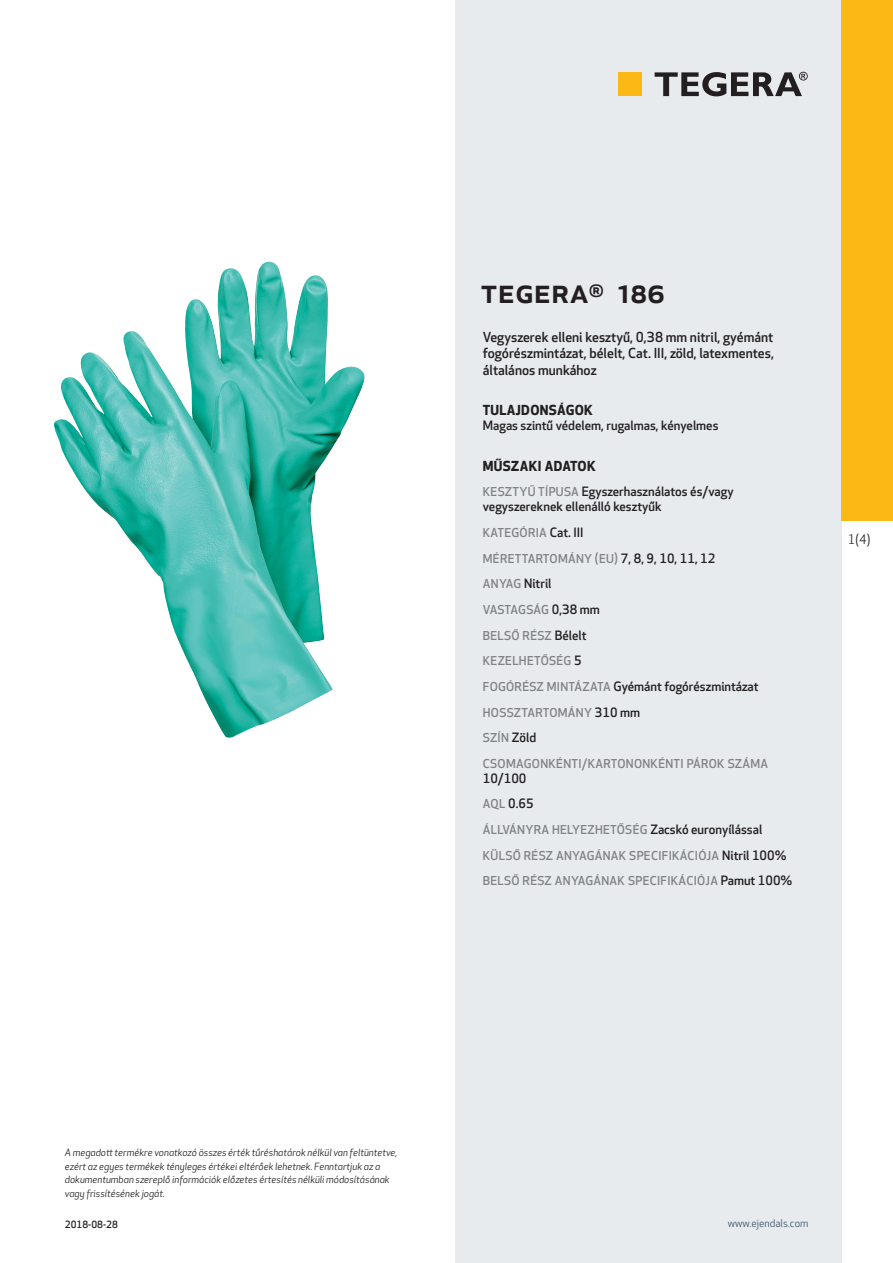
<style>
.page{position:relative;width:893px;height:1263px;background:#fff}
.page>*{position:absolute;margin:0;border:0;box-sizing:border-box;transform-origin:0 0}
.prodname{font:500 34.5px "Apex New";color:#231f20}
.Funktion_body{font:500 13.5px/16.5px "Apex New";color:#231f20;text-align:justify}
.Funktion_body-2{font:700 13.5px "Apex New";letter-spacing:.025em;color:#231f20}
.t1{font:12.75px "Apex New";color:#231f20}
.Funktion_body-3{font:500 12.6px/15px "Apex New";color:#231f20}
.Funktion_body-4{font:500 12px "Apex New";letter-spacing:.025em;color:#808285}
.t2{font:10.5px "Apex New";color:#405968}
.t3{font:italic 9.75px/13.5px "Apex New";color:#231f20}
.Sidfot_datum{font:500 9.75px "Apex New";color:#231f20}
.s1{font-size:12px;color:#808285}
.s2{font-size:12.6px;color:#231f20}
</style>
<div class="page">
<div style="left:455px;top:0;width:387px;height:1263px;background:#e8ebee"></div>
<div style="left:842px;top:0;width:51px;height:520px;background:#fcb814"></div>
<img style="left:54px;top:264px;width:311px;height:474px">
<div style="left:618px;top:72px;width:24px;height:24px;background:#fcb814"></div>
<svg style="left:655px;top:72px;width:153px;height:24px"></svg>
<p class="prodname" style="left:480px;top:267px;width:186px">TEGERA<sup>®</sup> 186</p>
<p class="Funktion_body" style="left:483px;top:328px;width:293px">Vegyszerek elleni kesztyű, 0,38 mm nitril, gyémánt fogórészmintázat, bélelt, Cat. III, zöld, latexmentes, általános munkához</p>
<p class="Funktion_body-2" style="left:483px;top:400px;width:112px">TULAJDONSÁGOK</p>
<p class="Funktion_body-3" style="left:483px;top:418px;width:237px">Magas szintű védelem, rugalmas, kényelmes</p>
<p class="Funktion_body-2" style="left:483px;top:456px;width:114px">MŰSZAKI ADATOK</p>
<p class="Funktion_body-3" style="left:483px;top:484px;width:252px"><span class="s1">KESZTYŰ TÍPUSA</span> Egyszerhasználatos és/vagy vegyszereknek ellenálló kesztyűk</p>
<p class="Funktion_body-4" style="left:483px;top:525px;width:102px">KATEGÓRIA <span class="s2">Cat. III</span></p>
<p class="Funktion_body-4" style="left:483px;top:550px;width:234px">MÉRETTARTOMÁNY (EU) <span class="s2">7, 8, 9, 10, 11, 12</span></p>
<p class="Funktion_body-3" style="left:483px;top:576px;width:70px"><span class="s1">ANYAG</span> Nitril</p>
<p class="Funktion_body-4" style="left:483px;top:602px;width:118px">VASTAGSÁG <span class="s2">0,38 mm</span></p>
<p class="Funktion_body-4" style="left:483px;top:627px;width:105px">BELSŐ RÉSZ <span class="s2">Bélelt</span></p>
<p class="Funktion_body-4" style="left:483px;top:653px;width:100px">KEZELHETŐSÉG <span class="s2">5</span></p>
<p class="Funktion_body-3" style="left:483px;top:679px;width:277px"><span class="s1">FOGÓRÉSZ MINTÁZATA</span> Gyémánt fogórészmintázat</p>
<p class="Funktion_body-4" style="left:483px;top:704px;width:159px">HOSSZTARTOMÁNY <span class="s2">310 mm</span></p>
<p class="Funktion_body-4" style="left:483px;top:730px;width:55px">SZÍN <span class="s2">Zöld</span></p>
<p class="Funktion_body-4" style="left:483px;top:755px;width:287px">CSOMAGONKÉNTI/KARTONONKÉNTI PÁROK SZÁMA</p>
<p class="Funktion_body-3" style="left:483px;top:770px;width:45px">10/100</p>
<p class="Funktion_body-3" style="left:483px;top:796px;width:52px"><span class="s1">AQL</span> 0.65</p>
<p class="Funktion_body-4" style="left:483px;top:822px;width:281px">ÁLLVÁNYRA HELYEZHETŐSÉG <span class="s2">Zacskó euronyílással</span></p>
<p class="Funktion_body-4" style="left:483px;top:847px;width:305px">KÜLSŐ RÉSZ ANYAGÁNAK SPECIFIKÁCIÓJA <span class="s2">Nitril 100%</span></p>
<p class="Funktion_body-4" style="left:483px;top:873px;width:311px">BELSŐ RÉSZ ANYAGÁNAK SPECIFIKÁCIÓJA <span class="s2">Pamut 100%</span></p>
<p class="t1" style="left:848px;top:531px;width:24px">1(4)</p>
<p class="t3" style="left:65px;top:1146px;width:334px">A megadott termékre vonatkozó összes érték tűréshatárok nélkül van feltüntetve, ezért az egyes termékek tényleges értékei eltérőek lehetnek. Fenntartjuk az a dokumentumban szereplő információk előzetes értesítés nélküli módosításának vagy frissítésének jogát.</p>
<p class="Sidfot_datum" style="left:65px;top:1218px;width:54px">2018-08-28</p>
<p class="t2" style="left:728px;top:1217px;width:82px">www.ejendals.com</p>
</div>
